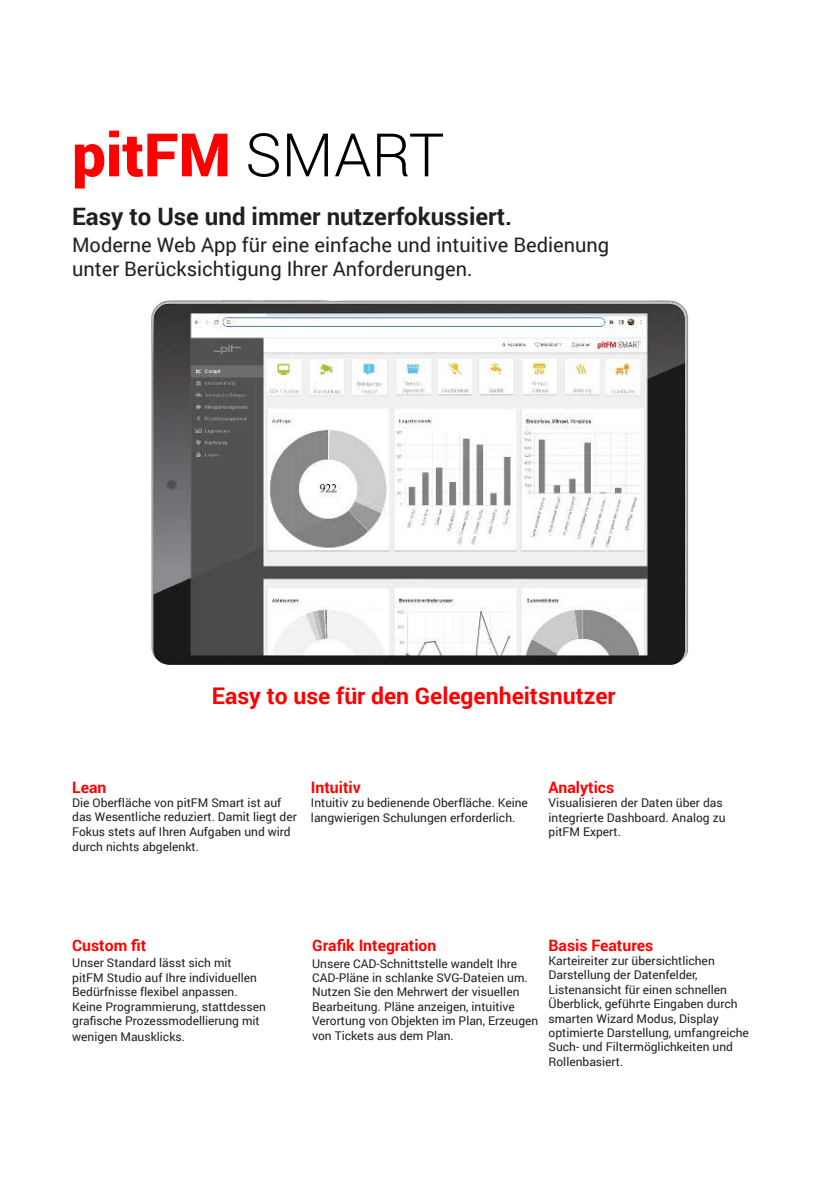
<style>
.page{position:relative;width:840px;height:1191px;background:#fff}
.page>*{position:absolute;margin:0;border:0;box-sizing:border-box;transform-origin:0 0}
.t1{font:900 60px "Roboto";color:#f00}
.t2{font:700 24px "Roboto";color:#221f1f}
.t3{font:700 23px "Roboto";color:#f00}
.t4{font:20px/24px "Roboto";color:#221f1f}
.t5{font:700 15.8px "Roboto";color:#f00}
.t6{font:12px/14.4px "Roboto";color:#221f1f}
.s1{font-weight:300;color:#000}
</style>
<div class="page">
<img style="left:151px;top:300px;width:537px;height:365px">
<div style="left:200px;top:340px;width:58px;height:24px;background:#525252"></div>
<svg style="left:213px;top:345px;width:28px;height:9px"></svg>
<h1 class="t1" style="left:72px;top:131px;width:373px">pitFM <span class="s1">SMART</span></h1>
<h2 class="t2" style="left:72px;top:206px;width:441px">Easy to Use und immer nutzerfokussiert.</h2>
<h3 class="t4" style="left:72px;top:232px;width:538px">Moderne Web App für eine einfache und intuitive Bedienung unter Berücksichtigung Ihrer Anforderungen.</h3>
<h3 class="t3" style="left:212px;top:686px;width:405px">Easy to use für den Gelegenheitsnutzer</h3>
<h3 class="t5" style="left:72px;top:780px;width:36px">Lean</h3>
<p class="t6" style="left:72px;top:795px;width:226px">Die Ober昀氀äche von pitFM Smart ist auf das Wesentliche reduziert. Damit liegt der Fokus stets auf Ihren Aufgaben und wird durch nichts abgelenkt.</p>
<h3 class="t5" style="left:311px;top:780px;width:51px">Intuitiv</h3>
<p class="t6" style="left:311px;top:794px;width:218px;line-height:15px">Intuitiv zu bedienende Ober昀氀äche. Keine langwierigen Schulungen erforderlich.</p>
<h3 class="t5" style="left:548px;top:780px;width:67px">Analytics</h3>
<p class="t6" style="left:548px;top:795px;width:178px">Visualisieren der Daten über das integrierte Dashboard. Analog zu pitFM Expert.</p>
<h3 class="t5" style="left:72px;top:934px;width:76px">Custom 昀椀t</h3>
<p class="t6" style="left:72px;top:955px;width:195px">Unser Standard lässt sich mit pitFM Studio auf Ihre individuellen Bedürfnisse 昀氀exibel anpassen.<br>Keine Programmierung, stattdessen gra昀椀sche Prozessmodellierung mit</p>
<p class="t6" style="left:72px;top:1029px;width:114px">wenigen Mausklicks.</p>
<h3 class="t5" style="left:312px;top:934px;width:126px">Gra昀椀k Integration</h3>
<p class="t6" style="left:312px;top:955px;width:227px">Unsere CAD-Schnittstelle wandelt Ihre CAD-Pläne in schlanke SVG-Dateien um.<br>Nutzen Sie den Mehrwert der visuellen Bearbeitung. Pläne anzeigen, intuitive Verortung von Objekten im Plan, Erzeugen von Tickets aus dem Plan.</p>
<h3 class="t5" style="left:548px;top:938px;width:106px">Basis Features</h3>
<p class="t6" style="left:548px;top:953px;width:202px">Karteireiter zur übersichtlichen<br>Darstellung der Datenfelder,<br>Listenansicht für einen schnellen<br>Überblick, geführte Eingaben durch smarten Wizard Modus, Display optimierte Darstellung, umfangreiche<br>Such- und Filtermöglichkeiten und<br>Rollenbasiert.</p>
</div>
